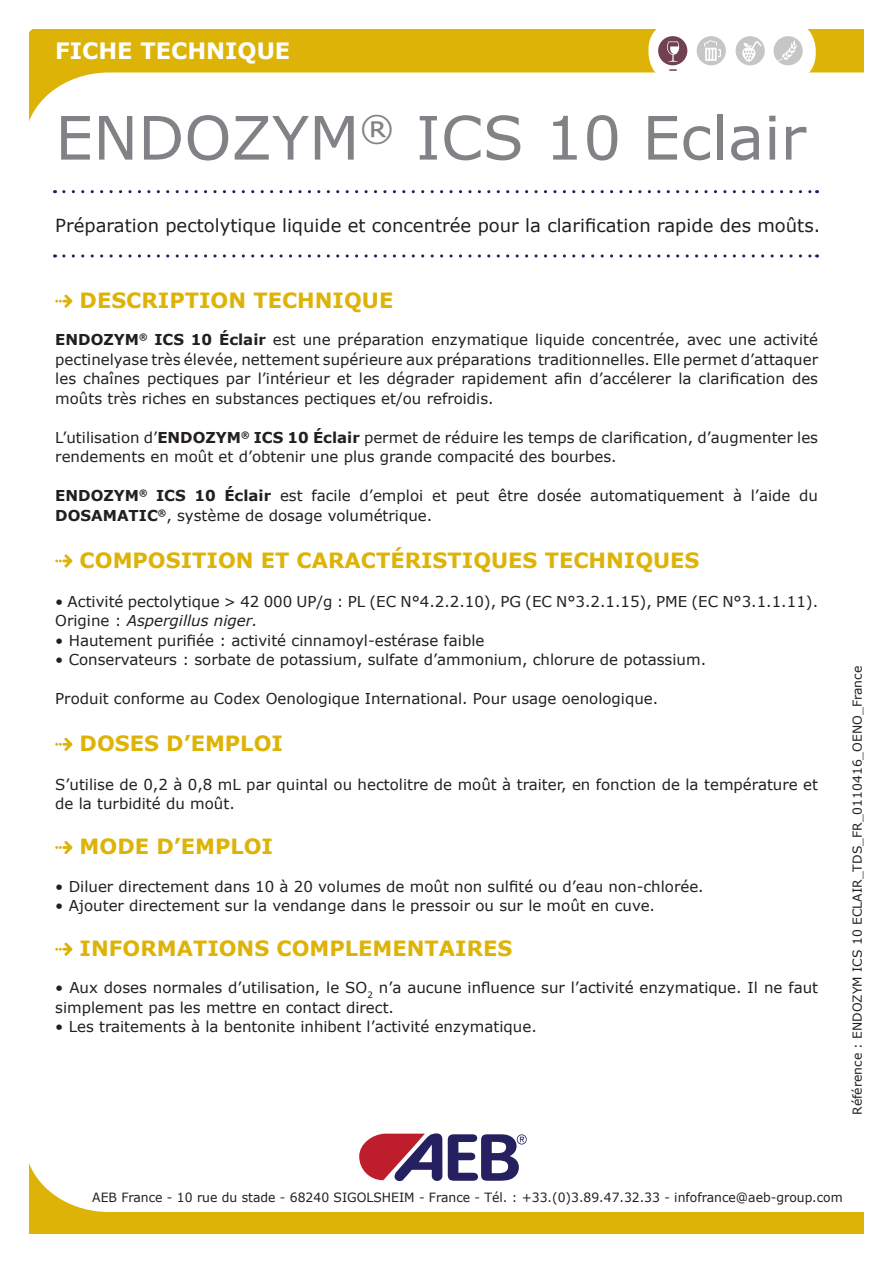
<style>
.page{position:relative;width:893px;height:1263px;background:#fff}
.page>*{position:absolute;margin:0;border:0;box-sizing:border-box;transform-origin:0 0}
.t1{font:60px "Verdana";color:#808285}
.t2{font:700 22.5px "Verdana";color:#fff}
.t3{font:700 21px "Verdana";color:#deb308}
.t4{font:18px "Verdana";color:#231f20}
.t5{font:15px/19.5px "Verdana";color:#231f20}
.t6{font:12.75px "Verdana";color:#231f20}
.t7{font:12.3px "Verdana";color:#231f20}
.s1{font-weight:700}
.s2{font-style:italic}
</style>
<div class="page">
<svg style="left:30px;top:30px;width:833px;height:89px"></svg>
<div style="left:648px;top:21px;width:168px;height:61px;background:#fff;border-radius:28px"></div>
<svg style="left:30px;top:1166px;width:833px;height:67px"></svg>
<svg style="left:64px;top:190px;width:753px;height:3px"></svg>
<svg style="left:64px;top:254px;width:753px;height:4px"></svg>
<svg style="left:55px;top:295px;width:17px;height:13px"></svg>
<svg style="left:55px;top:554px;width:17px;height:13px"></svg>
<svg style="left:55px;top:738px;width:17px;height:13px"></svg>
<svg style="left:55px;top:841px;width:17px;height:13px"></svg>
<svg style="left:55px;top:943px;width:17px;height:13px"></svg>
<svg style="left:359px;top:1133px;width:168px;height:49px"></svg>
<div style="left:773px;top:36px;width:30px;height:29px;background:#c6c6c6;border-radius:50%"></div>
<svg style="left:778px;top:40px;width:19px;height:21px"></svg>
<div style="left:736px;top:36px;width:29px;height:29px;background:#c6c6c6;border-radius:50%"></div>
<div style="left:658px;top:36px;width:29px;height:29px;background:#724053;border-radius:50%"></div>
<div style="left:697px;top:36px;width:29px;height:29px;background:#c6c6c6;border-radius:50%"></div>
<svg style="left:704px;top:40px;width:17px;height:21px"></svg>
<svg style="left:667px;top:41px;width:12px;height:21px"></svg>
<svg style="left:742px;top:41px;width:20px;height:21px"></svg>
<svg style="left:669px;top:69px;width:8px;height:2px"></svg>
<h2 class="t2" style="left:55px;top:35px;width:237px">FICHE TECHNIQUE</h2>
<h1 class="t1" style="left:55px;top:97px;width:752px">ENDOZYM<sup>®</sup> ICS 10 Eclair</h1>
<p class="t4" style="left:55px;top:213px;width:766px">Préparation pectolytique liquide et concentrée pour la clarification rapide des moûts.</p>
<h3 class="t3" style="left:80px;top:285px;width:315px">DESCRIPTION TECHNIQUE</h3>
<p class="t5" style="left:55px;top:330px;width:764px;text-align:justify"><span class="s1">ENDOZYM</span><sup>®</sup> <span class="s1">ICS 10 Éclair</span> est une préparation enzymatique liquide concentrée, avec une activité pectinelyase très élevée, nettement supérieure aux préparations traditionnelles. Elle permet d’attaquer les chaînes pectiques par l’intérieur et les dégrader rapidement afin d’accélerer la clarification des moûts très riches en substances pectiques et/ou refroidis.</p>
<p class="t5" style="left:55px;top:427px;width:764px">L’utilisation d’<span class="s1">ENDOZYM</span><sup>®</sup> <span class="s1">ICS 10 Éclair</span> permet de réduire les temps de clarification, d’augmenter les rendements en moût et d’obtenir une plus grande compacité des bourbes.</p>
<p class="t5" style="left:55px;top:486px;width:764px"><span class="s1">ENDOZYM</span><sup>®</sup> <span class="s1">ICS 10 Éclair</span> est facile d’emploi et peut être dosée automatiquement à l’aide du<br><span class="s1">DOSAMATIC</span><sup>®</sup>, système de dosage volumétrique.</p>
<h3 class="t3" style="left:80px;top:545px;width:621px">COMPOSITION ET CARACTÉRISTIQUES TECHNIQUES</h3>
<p class="t5" style="left:55px;top:591px;width:764px">• Activité pectolytique &gt; 42 000 UP/g : PL (EC N°4.2.2.10), PG (EC N°3.2.1.15), PME (EC N°3.1.1.11).<br>Origine : <span class="s2">Aspergillus niger.</span></p>
<p class="t5" style="left:55px;top:630px;width:431px">• Hautement purifiée : activité cinnamoyl-estérase faible</p>
<p class="t5" style="left:55px;top:650px;width:652px">• Conservateurs : sorbate de potassium, sulfate d’ammonium, chlorure de potassium.</p>
<p class="t5" style="left:55px;top:689px;width:604px">Produit conforme au Codex Oenologique International. Pour usage oenologique.</p>
<h3 class="t3" style="left:80px;top:728px;width:205px">DOSES D’EMPLOI</h3>
<p class="t5" style="left:55px;top:774px;width:764px">S’utilise de 0,2 à 0,8 mL par quintal ou hectolitre de moût à traiter, en fonction de la température et de la turbidité du moût.</p>
<h3 class="t3" style="left:80px;top:831px;width:195px">MODE D’EMPLOI</h3>
<p class="t5" style="left:55px;top:876px;width:650px">• Diluer directement dans 10 à 20 volumes de moût non sulfité ou d’eau non-chlorée.</p>
<p class="t5" style="left:55px;top:896px;width:601px">• Ajouter directement sur la vendange dans le pressoir ou sur le moût en cuve.</p>
<h3 class="t3" style="left:80px;top:933px;width:434px">INFORMATIONS COMPLEMENTAIRES</h3>
<p class="t5" style="left:55px;top:978px;width:764px">• Aux doses normales d’utilisation, le SO<sub>2</sub> n’a aucune influence sur l’activité enzymatique. Il ne faut simplement pas les mettre en contact direct.</p>
<p class="t5" style="left:55px;top:1017px;width:483px">• Les traitements à la bentonite inhibent l’activité enzymatique.</p>
<p class="t7" style="left:849px;top:1115px;width:450px;rotate:-90deg">Référence : ENDOZYM ICS 10 ECLAIR_TDS_FR_0110416_OENO_France</p>
<p class="t6" style="left:92px;top:1189px;width:752px">AEB France - 10 rue du stade - 68240 SIGOLSHEIM - France - Tél. : +33.(0)3.89.47.32.33 - infofrance@aeb-group.com</p>
</div>
